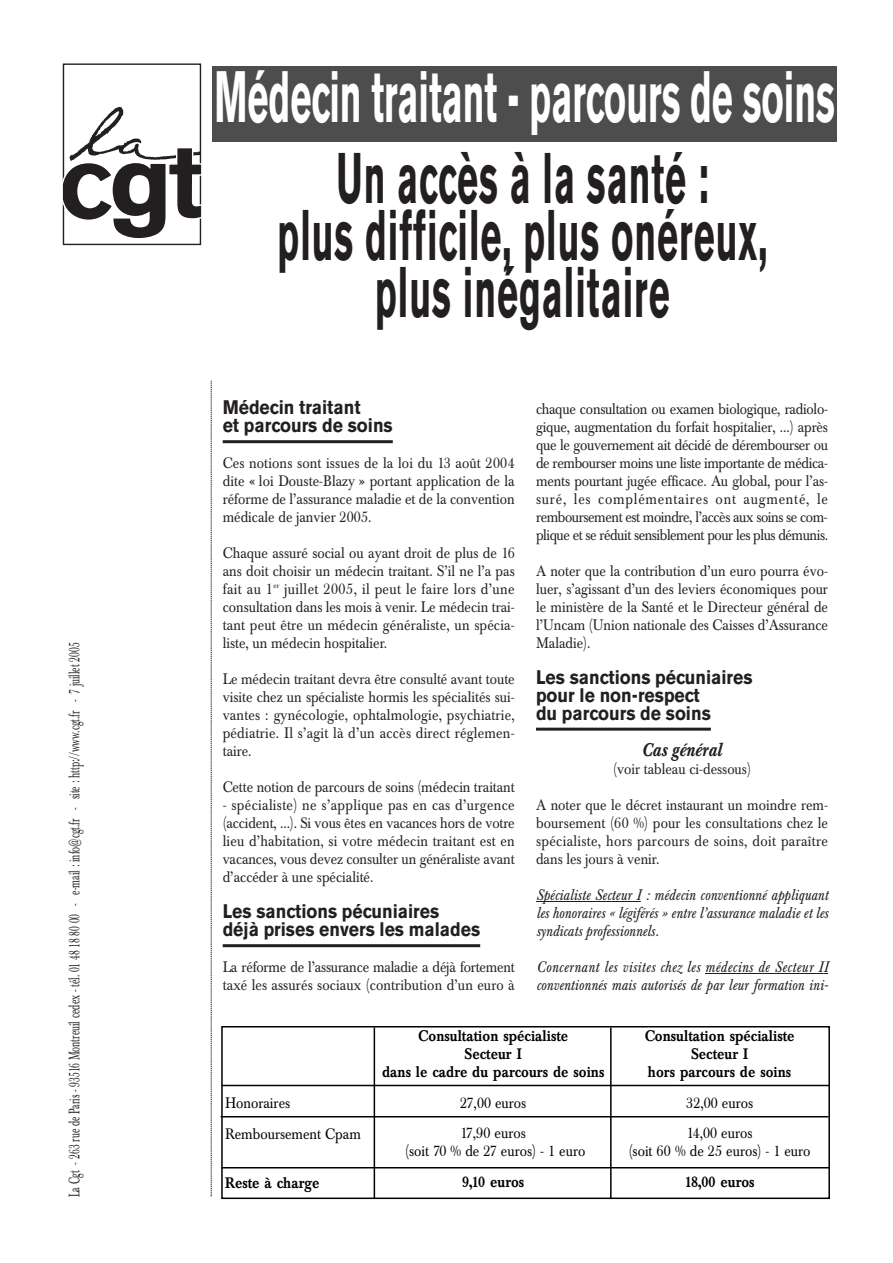
<style>
.page{position:relative;width:893px;height:1263px;background:#fff}
.page>*{position:absolute;margin:0;border:0;box-sizing:border-box;transform-origin:0 0}
.t1{font:700 72px "Akzidenz Grotesk BE";color:#fff;scale:.5 1}
.t2{font:700 70.95px/57px "Akzidenz Grotesk BE";letter-spacing:.03em;color:#231f20;text-align:center;scale:.51 1}
.t3{font:700 19.5px/18px "Akzidenz Grotesk BE";color:#231f20;scale:.9 1}
.t4{font:italic 500 18px "Baskerville BE";color:#231f20;scale:.9 1}
.t5{font:15px/18px "Baskerville BE";color:#231f20;text-align:justify;scale:.9 1}
.t6{font:italic 15px/18px "Baskerville BE";letter-spacing:.005em;color:#231f20;text-align:justify;scale:.9 1}
.t7{font:500 15px/18px "Baskerville BE";color:#000;text-align:center;scale:.9 1}
.t8{font:15px/30.8px "Baskerville BE";color:#000;scale:.9 1}
.t9{font:15px "Baskerville BE";color:#231f20;scale:.61 1}
</style>
<div class="page">
<svg style="left:211px;top:381px;width:1px;height:815px"></svg>
<hr style="left:223px;top:440px;width:170px;height:3px;background:#231f20">
<hr style="left:223px;top:944px;width:257px;height:3px;background:#231f20">
<hr style="left:536px;top:728px;width:174px;height:3px;background:#231f20">
<hr style="left:536px;top:901px;width:104px;height:1px;background:#231f20">
<hr style="left:705px;top:973px;width:118px;height:1px;background:#231f20">
<svg style="left:62px;top:63px;width:140px;height:182px"></svg>
<div style="left:213px;top:66px;width:623px;height:76px;background:#4d4d4d"></div>
<div style="left:221px;top:1026px;width:609px;height:173px;border:2px solid #000"></div>
<hr style="left:610px;top:1028px;width:1px;height:171px;background:#000">
<hr style="left:373px;top:1028px;width:2px;height:171px;background:#000">
<hr style="left:221px;top:1085px;width:608px;height:1px;background:#000">
<hr style="left:220px;top:1116px;width:608px;height:2px;background:#000">
<hr style="left:221px;top:1167px;width:608px;height:1px;background:#000">
<p class="t9" style="left:68px;top:1197px;width:912px;rotate:-90deg">La Cgt - 263 rue de Paris - 93516 Montreuil cedex - tél. 01 48 18 80 00 - e-mail : info@cgt.fr - site : http://www.cgt.fr - 7 juillet 2005</p>
<h1 class="t1" style="left:214px;top:71px;width:1242px">Médecin traitant - parcours de soins</h1>
<h2 class="t2" style="left:277px;top:156px;width:961px">Un accès à la santé :<br>plus difficile, plus onéreux, plus inégalitaire</h2>
<h3 class="t3" style="left:223px;top:400px;width:190px">Médecin traitant<br>et parcours de soins</h3>
<p class="t5" style="left:223px;top:456px;width:326px">Ces notions sont issues de la loi du 13 août 2004 dite « loi Douste-Blazy » portant application de la réforme de l’assurance maladie et de la convention médicale de janvier 2005.</p>
<p class="t5" style="left:223px;top:546px;width:326px">Chaque assuré social ou ayant droit de plus de 16 ans doit choisir un médecin traitant. S’il ne l’a pas fait au 1<sup>er</sup> juillet 2005, il peut le faire lors d’une consultation dans les mois à venir. Le médecin trai&shy;tant peut être un médecin généraliste, un spécia&shy;liste, un médecin hospitalier.</p>
<p class="t5" style="left:223px;top:672px;width:326px">Le médecin traitant devra être consulté avant toute visite chez un spécialiste hormis les spécialités sui&shy;vantes : gynécologie, ophtalmologie, psychiatrie, pédiatrie. Il s’agit là d’un accès direct réglemen&shy;taire.</p>
<p class="t5" style="left:223px;top:780px;width:326px">Cette notion de parcours de soins (médecin traitant</p>
<p class="t5" style="left:223px;top:798px;width:326px">- spécialiste) ne s’applique pas en cas d’urgence (accident, ...). Si vous êtes en vacances hors de votre lieu d’habitation, si votre médecin traitant est en vacances, vous devez consulter un généraliste avant d’accéder à une spécialité.</p>
<h3 class="t3" style="left:223px;top:904px;width:287px">Les sanctions pécuniaires déjà prises envers les malades</h3>
<p class="t5" style="left:223px;top:960px;width:326px">La réforme de l’assurance maladie a déjà fortement taxé les assurés sociaux (contribution d’un euro à</p>
<p class="t5" style="left:536px;top:402px;width:326px">chaque consultation ou examen biologique, radiolo&shy;gique, augmentation du forfait hospitalier, ...) après que le gouvernement ait décidé de dérembourser ou de rembourser moins une liste importante de médica&shy;ments pourtant jugée efficace. Au global, pour l’as&shy;suré, les complémentaires ont augmenté, le remboursement est moindre, l’accès aux soins se com&shy;plique et se réduit sensiblement pour les plus démunis.</p>
<p class="t5" style="left:536px;top:564px;width:326px">A noter que la contribution d’un euro pourra évo&shy;luer, s’agissant d’un des leviers économiques pour le ministère de la Santé et le Directeur général de l’Uncam (Union nationale des Caisses d’Assurance Maladie).</p>
<h3 class="t3" style="left:536px;top:670px;width:242px">Les sanctions pécuniaires pour le non-respect<br>du parcours de soins</h3>
<p class="t4" style="left:641px;top:743px;width:91px">Cas général</p>
<p class="t5" style="left:613px;top:762px;width:155px">(voir tableau ci-dessous)</p>
<p class="t5" style="left:536px;top:798px;width:326px">A noter que le décret instaurant un moindre rem&shy;boursement (60 %) pour les consultations chez le spécialiste, hors parcours de soins, doit paraître dans les jours à venir.</p>
<p class="t6" style="left:536px;top:887px;width:326px">Spécialiste Secteur I : médecin conventionné appliquant les honoraires « légiférés » entre l’assurance maladie et les syndicats professionnels.</p>
<p class="t6" style="left:536px;top:959px;width:326px">Concernant les visites chez les médecins de Secteur II conventionnés mais autorisés de par leur formation ini-</p>
<p class="t8" style="left:225px;top:1090px;width:152px">Honoraires<br>Remboursement Cpam</p>
<p class="t7" style="left:225px;top:1175px;width:106px">Reste à charge</p>
<p class="t7" style="left:382px;top:1028px;width:248px">Consultation spécialiste<br>Secteur I<br>dans le cadre du parcours de soins</p>
<p class="t8" style="left:460px;top:1089px;width:75px">27,00 euros<br>17,90 euros</p>
<p class="t8" style="left:405px;top:1138px;width:202px">(soit 70 % de 27 euros) - 1 euro</p>
<p class="t7" style="left:462px;top:1175px;width:70px">9,10 euros</p>
<p class="t7" style="left:644px;top:1028px;width:168px">Consultation spécialiste<br>Secteur I<br>hors parcours de soins</p>
<p class="t8" style="left:686px;top:1089px;width:76px">32,00 euros<br>14,00 euros</p>
<p class="t8" style="left:628px;top:1138px;width:204px">(soit 60 % de 25 euros) - 1 euro</p>
<p class="t7" style="left:684px;top:1175px;width:79px">18,00 euros</p>
</div>
